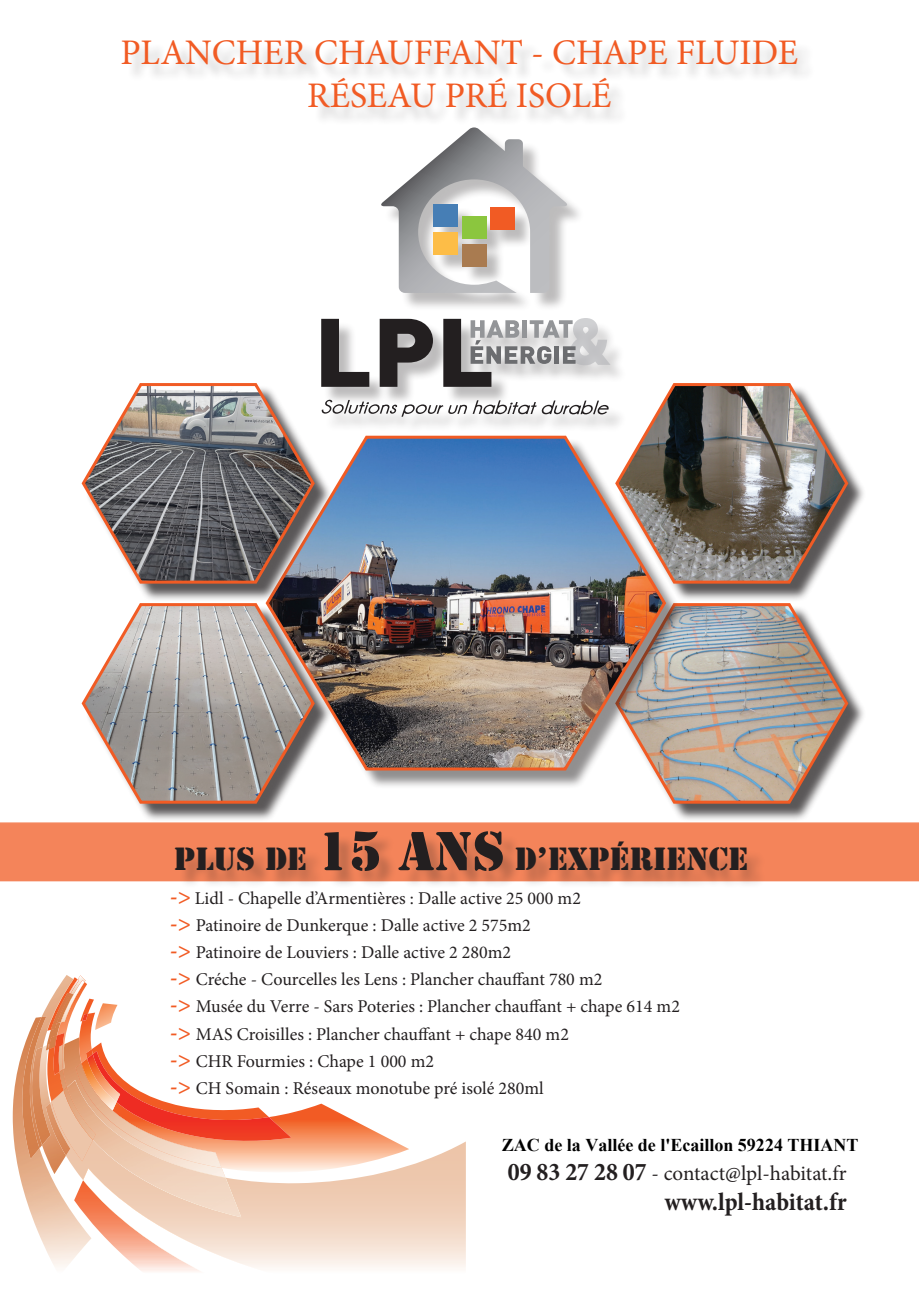
<style>
.page{position:relative;width:919px;height:1289px;background:#fff}
.page>*{position:absolute;margin:0;border:0;box-sizing:border-box;transform-origin:0 0}
.t1{font:36px/43.2px "Minion Pro";color:#f15b24;text-align:center}
.t2{font:30px "Stencil Std";color:#231f20}
.t3{font:700 condensed 25.5px "Minion Pro";letter-spacing:-.005em;color:#231f20}
.t4{font:21px/30.6px "Minion Pro";letter-spacing:-.005em;color:#231f20}
.t5{font:18px/27px "Minion Pro";color:#231f20}
.t6{font:700 18px "Times New Roman";color:#000}
.s1{font-size:51px}
.s2{font-weight:700;font-stretch:condensed;font-size:24px;color:#f15b24}
.s3{font-weight:700;font-stretch:condensed;font-size:25.5px}
</style>
<div class="page">
<div style="left:125px;top:42px;width:691px;height:84px;background:#231f20;opacity:.25"></div>
<div style="left:324px;top:130px;width:303px;height:305px;background:#231f20;opacity:.3"></div>
<svg style="left:380px;top:127px;width:188px;height:166px"></svg>
<div style="left:433px;top:204px;width:25px;height:23px;background:#467eb5"></div>
<div style="left:433px;top:232px;width:25px;height:23px;background:#fdbd47"></div>
<div style="left:462px;top:216px;width:24px;height:23px;background:#8bc63e"></div>
<div style="left:490px;top:207px;width:24px;height:23px;background:#f15b24"></div>
<div style="left:462px;top:243px;width:24px;height:23px;background:#a97b50"></div>
<svg style="left:321px;top:319px;width:48px;height:68px"></svg>
<svg style="left:379px;top:319px;width:54px;height:68px;background:#656263"></svg>
<svg style="left:443px;top:318px;width:167px;height:69px"></svg>
<svg style="left:332px;top:400px;width:276px;height:17px"></svg>
<div style="left:618px;top:605px;width:247px;height:217px;background:#231f20;opacity:.75"></div>
<img style="left:618px;top:603px;width:232px;height:202px">
<div style="left:85px;top:605px;width:247px;height:217px;background:#231f20;opacity:.75"></div>
<svg style="left:81px;top:603px;width:235px;height:202px"></svg>
<div style="left:0;top:822px;width:918px;height:59px;background:#f4845a"></div>
<div style="left:178px;top:834px;width:587px;height:55px;background:#231f20;opacity:.25"></div>
<div style="left:269px;top:438px;width:414px;height:351px;background:#231f20;opacity:.5"></div>
<img style="left:264px;top:433px;width:404px;height:339px">
<div style="left:618px;top:385px;width:247px;height:217px;background:#231f20;opacity:.75"></div>
<img style="left:613px;top:380px;width:237px;height:205px">
<div style="left:85px;top:385px;width:247px;height:217px;background:#231f20;opacity:.75"></div>
<svg style="left:81px;top:383px;width:235px;height:202px"></svg>
<svg style="left:409px;top:1141px;width:57px;height:127px;background:#f3d9c7"></svg>
<img style="left:13px;top:1053px;width:33px;height:196px">
<img style="left:22px;top:1016px;width:24px;height:142px">
<svg style="left:46px;top:975px;width:363px;height:297px"></svg>
<img style="left:61px;top:980px;width:24px;height:42px">
<img style="left:61px;top:994px;width:13px;height:28px">
<h1 class="t1" style="left:120px;top:31px;width:679px">PLANCHER CHAUFFANT - CHAPE FLUIDE<br>RÉSEAU PRÉ ISOLÉ</h1>
<h2 class="t2" style="left:174px;top:839px;width:575px">PLUS DE <span class="s1">15 ANS</span> D’EXPÉRIENCE</h2>
<p class="t5" style="left:170px;top:885px;width:511px"><span class="s2">-&gt;</span> Lidl - Chapelle d’Armentières : Dalle active 25 000 m2<br><span class="s2">-&gt;</span> Patinoire de Dunkerque : Dalle active 2 575m2<br><span class="s2">-&gt;</span> Patinoire de Louviers : Dalle active 2 280m2<br><span class="s2">-&gt;</span> Créche - Courcelles les Lens : Plancher chauffant 780 m2<br><span class="s2">-&gt;</span> Musée du Verre - Sars Poteries : Plancher chauffant + chape 614 m2 <span class="s2">-&gt;</span> MAS Croisilles : Plancher chauffant + chape 840 m2<br><span class="s2">-&gt;</span> CHR Fourmies : Chape 1 000 m2<br><span class="s2">-&gt;</span> CH Somain : Réseaux monotube pré isolé 280ml</p>
<p class="t4" style="left:501px;top:1127px;width:346px">11 Bis Hameau de Wult 59990 Maresches<br><span class="s3">09 83 27 28 07</span> - contact@lpl-habitat.fr</p>
<h3 class="t3" style="left:664px;top:1184px;width:184px">www.lpl-habitat.fr</h3>
<p class="t6" style="left:502px;top:1135px;width:358px">ZAC de la Vallée de l'Ecaillon 59224 THIANT</p>
</div>
